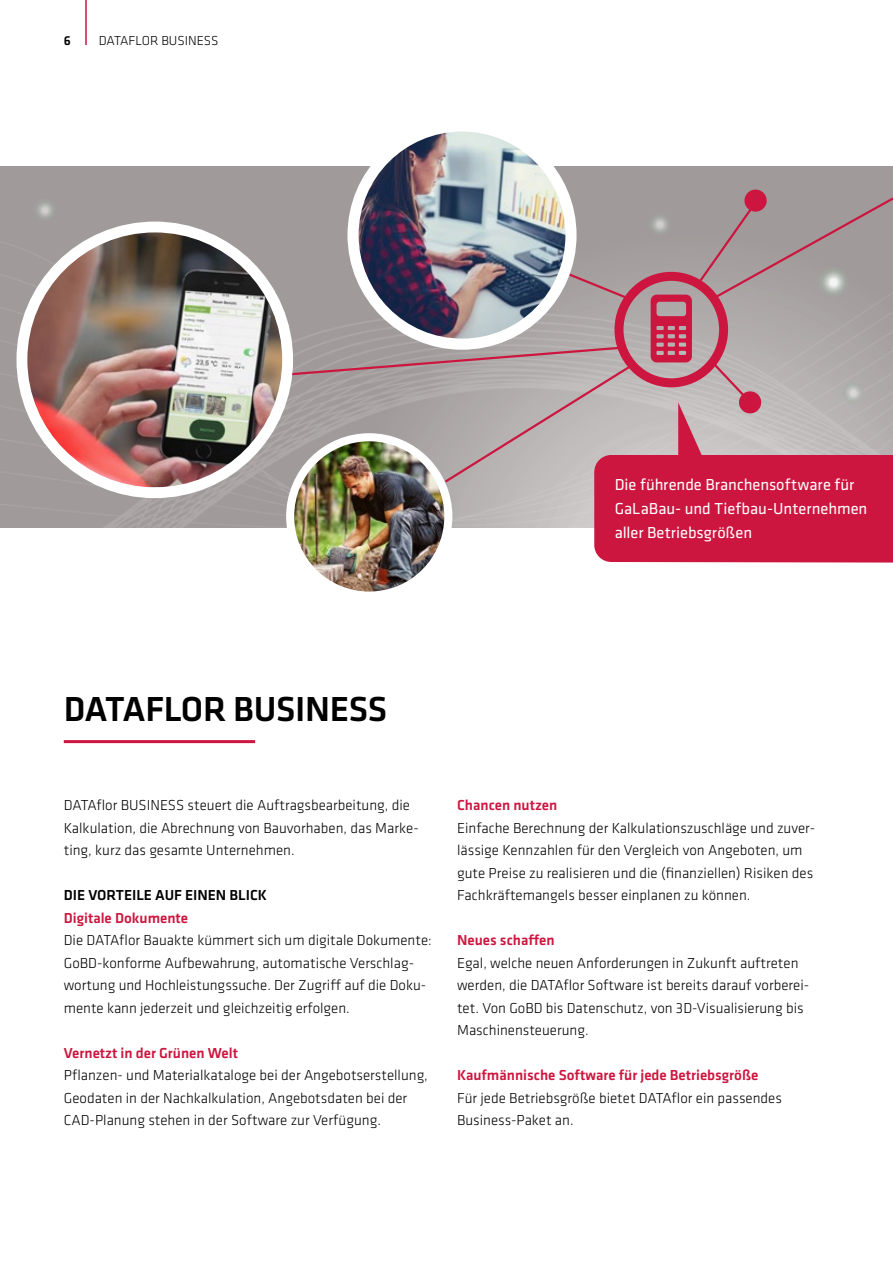
<style>
.page{position:relative;width:893px;height:1263px;background:#fff}
.page>*{position:absolute;margin:0;border:0;box-sizing:border-box;transform-origin:0 0}
.t1{font:500 36px "GC Klavika";letter-spacing:-.01em;color:#000}
.t2{font:16.5px/24px "GC Klavika";color:#fff}
.t3{font:300 15px/22.5px "GC Klavika Fein";color:#000}
.t4{font:500 15px "GC Klavika";color:#cd163f}
.t5{font:500 15px "GC Klavika";color:#000}
.t6{font:300 13.5px "GC Klavika Fein";color:#000}
.t7{font:500 13.5px "GC Klavika";color:#000}
</style>
<div class="page">
<hr style="left:85px;top:0;width:2px;height:45px;background:#cd163f">
<hr style="left:64px;top:740px;width:191px;height:3px;background:#cd163f">
<div style="left:0;top:166px;width:893px;height:362px;background:#a09b9a"></div>
<svg style="left:33px;top:198px;width:23px;height:23px"></svg>
<img style="left:353px;top:132px;width:218px;height:58px">
<svg style="left:284px;top:190px;width:609px;height:373px;background:#b18a94"></svg>
<img style="left:290px;top:439px;width:158px;height:152px">
<div style="left:286px;top:433px;width:166px;height:167px;border:8px solid #fff;border-radius:50%"></div>
<img style="left:22px;top:227px;width:266px;height:260px">
<div style="left:17px;top:222px;width:276px;height:276px;border:11px solid #fff;border-radius:50%"></div>
<p class="t7" style="left:64px;top:31px;width:9px">6</p>
<p class="t6" style="left:99px;top:32px;width:121px">DATAFLOR BUSINESS</p>
<p class="t2" style="left:615px;top:472px;width:254px">Die führende Branchensoftware für<br>GaLaBau- und Tiefbau-Unternehmen aller Betriebsgrößen</p>
<h1 class="t1" style="left:64px;top:684px;width:325px">DATAFLOR BUSINESS</h1>
<p class="t3" style="left:64px;top:794px;width:356px">DATAflor BUSINESS steuert die Auftragsbearbeitung, die<br>Kalkulation, die Abrechnung von Bauvorhaben, das Marke&shy;ting, kurz das gesamte Unternehmen.</p>
<p class="t5" style="left:64px;top:885px;width:205px">DIE VORTEILE AUF EINEN BLICK</p>
<p class="t4" style="left:64px;top:907px;width:126px">Digitale Dokumente</p>
<p class="t3" style="left:64px;top:929px;width:370px">Die DATAflor Bauakte kümmert sich um digitale Dokumente:<br>GoBD-konforme Aufbewahrung, automatische Verschlag&shy;wortung und Hochleistungssuche. Der Zugriff auf die Doku&shy;mente kann jederzeit und gleichzeitig erfolgen.</p>
<p class="t4" style="left:64px;top:1042px;width:176px">Vernetzt in der Grünen Welt</p>
<p class="t3" style="left:64px;top:1064px;width:366px">Pflanzen- und Materialkataloge bei der Angebotserstellung,<br>Geodaten in der Nachkalkulation, Angebotsdaten bei der<br>CAD-Planung stehen in der Software zur Verfügung.</p>
<p class="t4" style="left:457px;top:795px;width:102px">Chancen nutzen</p>
<p class="t3" style="left:457px;top:816px;width:360px">Einfache Berechnung der Kalkulationszuschläge und zuver&shy;lässige Kennzahlen für den Vergleich von Angeboten, um gute Preise zu realisieren und die (finanziellen) Risiken des Fachkräftemangels besser einplanen zu können.</p>
<p class="t4" style="left:457px;top:930px;width:99px">Neues schaffen</p>
<p class="t3" style="left:457px;top:951px;width:354px">Egal, welche neuen Anforderungen in Zukunft auftreten werden, die DATAflor Software ist bereits darauf vorberei&shy;tet. Von GoBD bis Datenschutz, von 3D-Visualisierung bis Maschinensteuerung.</p>
<p class="t4" style="left:457px;top:1065px;width:303px">Kaufmännische Software für jede Betriebsgröße</p>
<p class="t3" style="left:457px;top:1086px;width:326px">Für jede Betriebsgröße bietet DATAflor ein passendes<br>Business-Paket an.</p>
</div>
